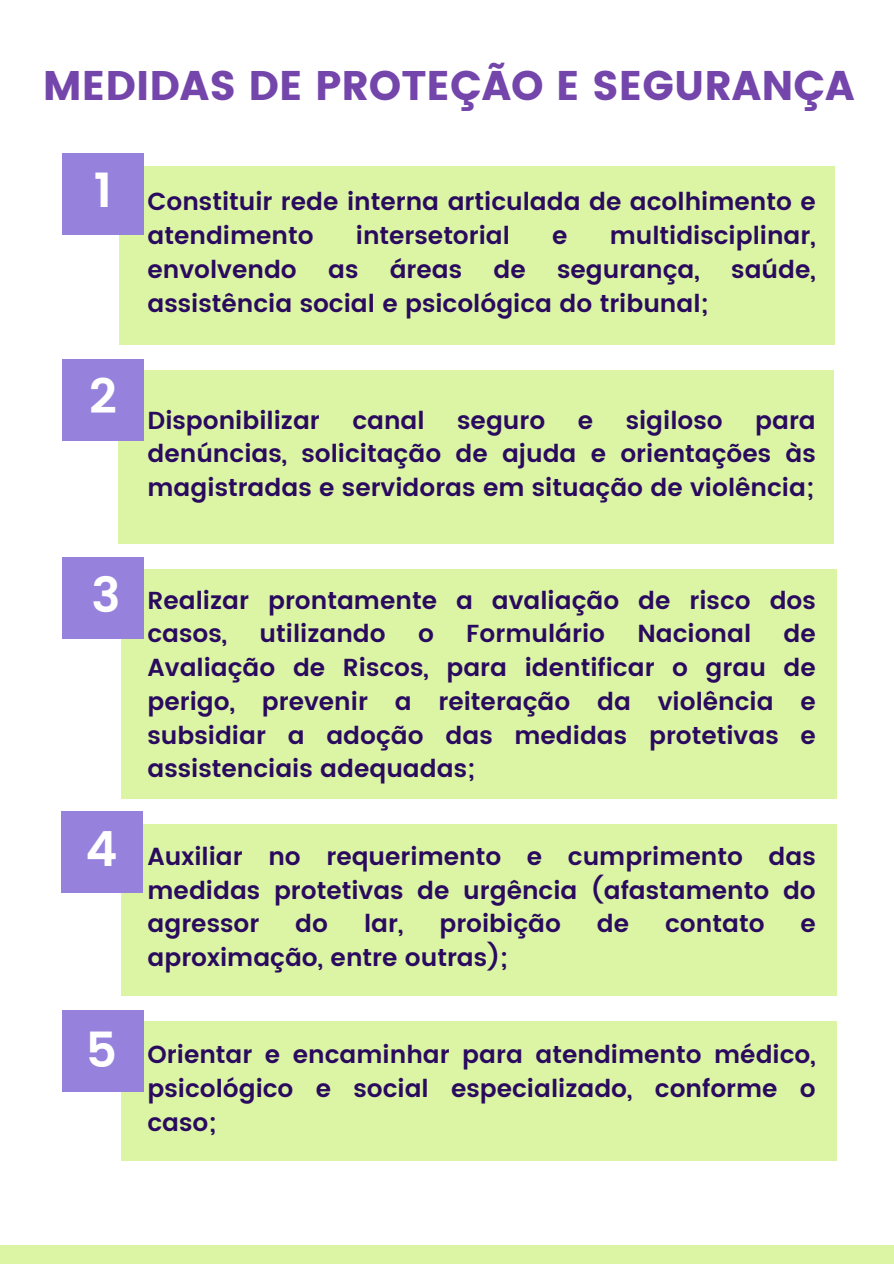
<style>
.page{position:relative;width:894px;height:1264px;background:#fff}
.page>*{position:absolute;margin:0;border:0;box-sizing:border-box;transform-origin:0 0}
.t1{font:600 48.45px "Poppins";color:#fff}
.t2{font:41.25px "Poppins";color:#7445aa}
.t3{font:600 24.6px/33.8px "Poppins";color:#2a0a5e;text-align:justify}
</style>
<div class="page">
<div style="left:0;top:1244px;width:893px;height:19px;background:#dbf5a4"></div>
<div style="left:119px;top:166px;width:715px;height:179px;background:#dbf5a4"></div>
<div style="left:118px;top:370px;width:715px;height:173px;background:#dbf5a4"></div>
<div style="left:121px;top:569px;width:715px;height:230px;background:#dbf5a4"></div>
<div style="left:121px;top:1021px;width:715px;height:139px;background:#dbf5a4"></div>
<div style="left:121px;top:824px;width:715px;height:171px;background:#dbf5a4"></div>
<div style="left:62px;top:153px;width:82px;height:81px;background:#9682dc"></div>
<div style="left:62px;top:359px;width:82px;height:81px;background:#9682dc"></div>
<div style="left:62px;top:557px;width:82px;height:81px;background:#9682dc"></div>
<div style="left:61px;top:811px;width:81px;height:81px;background:#9682dc"></div>
<div style="left:62px;top:1009px;width:82px;height:82px;background:#9682dc"></div>
<h1 class="t2" style="left:43px;top:62px;width:812px">MEDIDAS DE PROTEÇÃO E SEGURANÇA</h1>
<p class="t1" style="left:94px;top:162px;width:20px">1</p>
<p class="t1" style="left:89px;top:368px;width:29px">2</p>
<p class="t1" style="left:92px;top:566px;width:31px">3</p>
<p class="t1" style="left:85px;top:820px;width:34px">4</p>
<p class="t1" style="left:86px;top:1022px;width:33px">5</p>
<p class="t3" style="left:147px;top:185px;width:669px">Constituir rede interna articulada de acolhimento e atendimento</p>
<p class="t3" style="left:356px;top:219px;width:156px">intersetorial</p>
<p class="t3" style="left:552px;top:219px;width:17px">e</p>
<p class="t3" style="left:609px;top:219px;width:208px">multidisciplinar,</p>
<p class="t3" style="left:147px;top:252px;width:151px">envolvendo</p>
<p class="t3" style="left:328px;top:252px;width:32px">as</p>
<p class="t3" style="left:389px;top:252px;width:74px">áreas</p>
<p class="t3" style="left:493px;top:252px;width:34px">de</p>
<p class="t3" style="left:557px;top:252px;width:144px">segurança,</p>
<p class="t3" style="left:731px;top:252px;width:86px">saúde,</p>
<p class="t3" style="left:147px;top:286px;width:562px">assistência social e psicológica do tribunal;</p>
<p class="t3" style="left:147px;top:403px;width:174px">Disponibilizar</p>
<p class="t3" style="left:352px;top:403px;width:74px">canal</p>
<p class="t3" style="left:457px;top:403px;width:90px">seguro</p>
<p class="t3" style="left:577px;top:403px;width:17px">e</p>
<p class="t3" style="left:625px;top:403px;width:98px">sigiloso</p>
<p class="t3" style="left:147px;top:403px;width:669px;text-indent:607px">para denúncias, solicitação de ajuda e orientações às magistradas e servidoras em situação de violência;</p>
<p class="t3" style="left:147px;top:583px;width:669px">Realizar prontamente a avaliação de risco dos casos,</p>
<p class="t3" style="left:259px;top:617px;width:128px">utilizando</p>
<p class="t3" style="left:418px;top:617px;width:17px">o</p>
<p class="t3" style="left:466px;top:617px;width:140px">Formulário</p>
<p class="t3" style="left:637px;top:617px;width:115px">Nacional</p>
<p class="t3" style="left:147px;top:617px;width:669px;text-indent:635px">de Avaliação de Riscos, para identificar o grau de perigo, prevenir a reiteração da violência e subsidiar a adoção das medidas protetivas e assistenciais adequadas;</p>
<p class="t3" style="left:147px;top:839px;width:669px">Auxiliar no requerimento e cumprimento das medidas protetivas de urgência (afastamento do agressor</p>
<p class="t3" style="left:295px;top:906px;width:34px">do</p>
<p class="t3" style="left:364px;top:906px;width:41px">lar,</p>
<p class="t3" style="left:439px;top:906px;width:123px">proibição</p>
<p class="t3" style="left:596px;top:906px;width:34px">de</p>
<p class="t3" style="left:665px;top:906px;width:101px">contato</p>
<p class="t3" style="left:800px;top:906px;width:17px">e</p>
<p class="t3" style="left:147px;top:940px;width:362px">aproximação, entre outras);</p>
<p class="t3" style="left:147px;top:1037px;width:669px">Orientar e encaminhar para atendimento médico, psicológico e social especializado, conforme o caso;</p>
</div>
